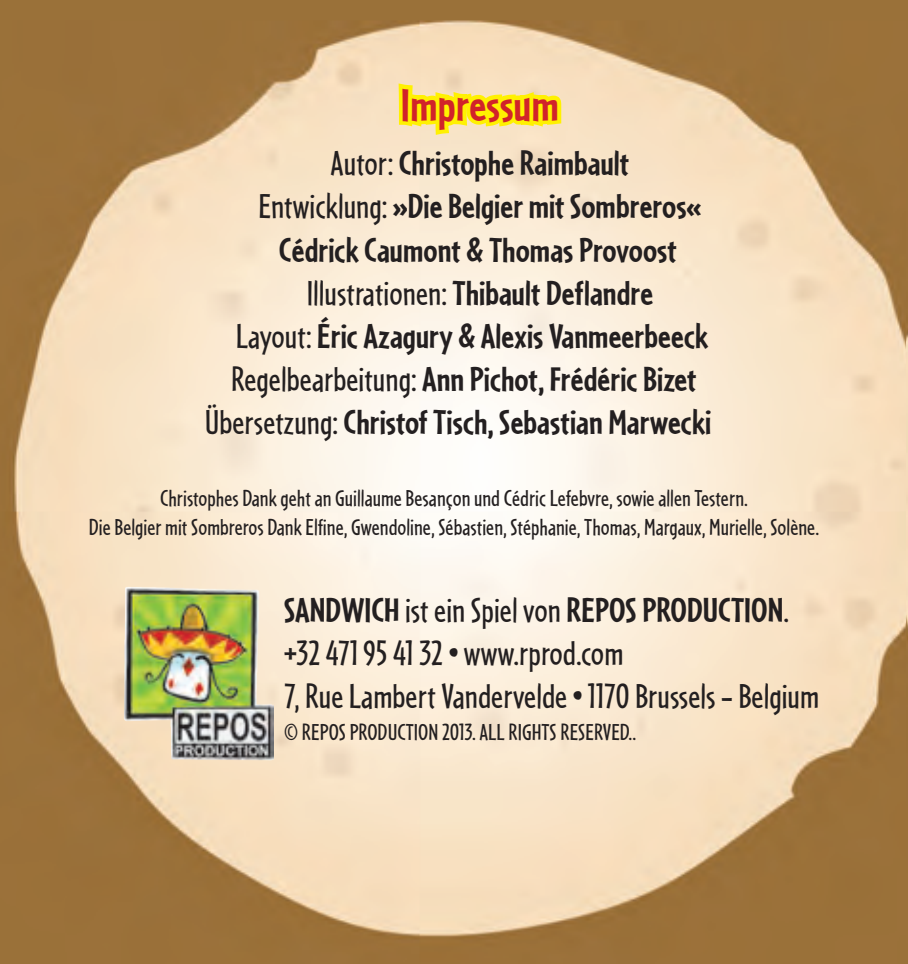
<style>
.page{position:relative;width:908px;height:964px;background:#fff}
.page>*{position:absolute;margin:0;border:0;box-sizing:border-box;transform-origin:0 0}
.titres{font:700 48px "Cafeteria";letter-spacing:.005em;color:#d1232a}
.courant{font:700 36px/43.2px "Cafeteria";color:#231f20;text-align:center}
.courant-2{font:36px "Cafeteria";color:#231f20}
.crédits{font:24px "Cafeteria";color:#231f20}
.s1{font-weight:400}
</style>
<div class="page">
<img style="left:0;top:0;width:907px;height:964px">
<svg style="left:394px;top:78px;width:173px;height:62px;background:#fbe867"></svg>
<img style="left:124px;top:585px;width:150px;height:176px">
<p class="titres" style="left:401px;top:78px;width:160px">Impressum</p>
<p class="courant" style="left:330px;top:141px;width:300px"><span class="s1">Autor:</span> Christophe Raimbault</p>
<p class="courant" style="left:258px;top:184px;width:444px"><span class="s1">Entwicklung:</span> »Die Belgier mit Sombreros«<br>Cédrick Caumont &amp; Thomas Provoost</p>
<p class="courant" style="left:306px;top:271px;width:348px"><span class="s1">Illustrationen:</span> Thibault Deflandre</p>
<p class="courant" style="left:236px;top:314px;width:473px"><span class="s1">Layout:</span> Éric Azagury &amp; Alexis Vanmeerbeeck</p>
<p class="courant" style="left:231px;top:357px;width:467px"><span class="s1">Regelbearbeitung:</span> Ann Pichot, Frédéric Bizet</p>
<p class="courant" style="left:205px;top:400px;width:508px"><span class="s1">Übersetzung:</span> Christof Tisch, Sebastian Marwecki</p>
<p class="crédits" style="left:160px;top:485px;width:589px">Christophes Dank geht an Guillaume Besançon und Cédric Lefebvre, sowie allen Testern.</p>
<p class="crédits" style="left:89px;top:514px;width:731px">Die Belgier mit Sombreros Dank Elfine, Gwendoline, Sébastien, Stéphanie, Thomas, Margaux, Murielle, Solène.</p>
<p class="courant" style="left:284px;top:588px;width:506px">SANDWICH <span class="s1">ist ein Spiel von</span> REPOS PRODUCTION<span class="s1">.</span></p>
<p class="courant-2" style="left:284px;top:633px;width:340px">+32 471 95 41 32 • www.rprod.com</p>
<p class="courant-2" style="left:284px;top:676px;width:536px">7, Rue Lambert Vandervelde • 1170 Brussels – Belgium</p>
<p class="crédits" style="left:284px;top:719px;width:353px">© REPOS PRODUCTION 2013. ALL RIGHTS RESERVED..</p>
</div>
